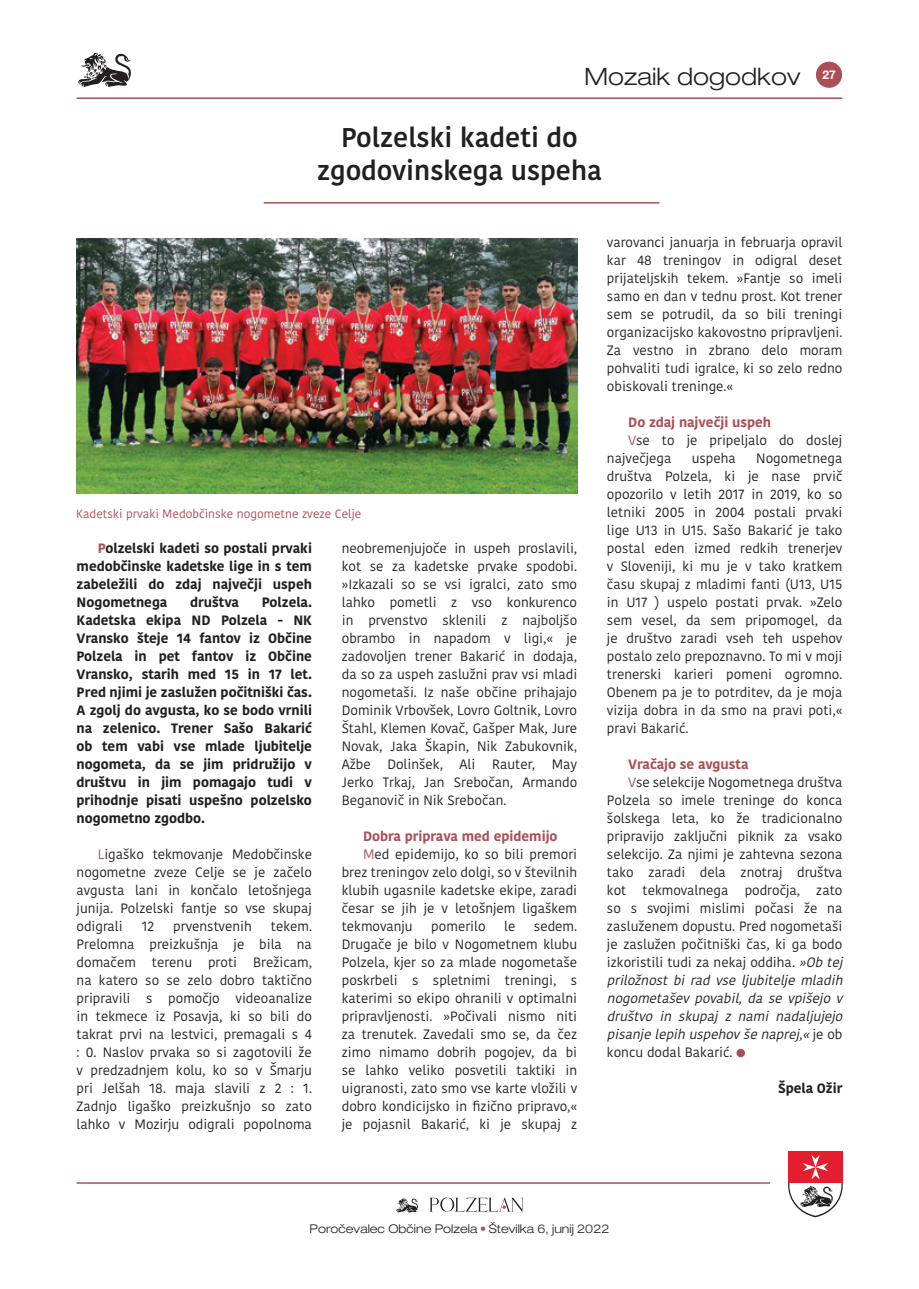
<style>
.page{position:relative;width:919px;height:1289px;background:#fff}
.page>*{position:absolute;margin:0;border:0;box-sizing:border-box;transform-origin:0 0}
.Naslovi{font:600 27px/32.4px "Kohinoor Bangla";color:#231f20;text-align:center}
.t1{font:300 expanded 24px "Helvetica Neue LT Pro";color:#231f20}
.Body_2-kolonsko_Uvod{font:13.5px/18px "Kohinoor Bangla";color:#231f20;text-align:justify}
.Body_2-kolonsko_Uvod-2{font:700 13.5px/18px "Kohinoor Bangla";color:#231f20;text-align:justify}
.Body_2-kolonsko_Uvod-3{font:700 13.5px "Kohinoor Bangla";color:#ab4f56}
.t2{font:300 expanded 12px "Helvetica Neue LT Pro";color:#231f20}
.Body_2-kolonsko_Uvod-4{font:12px "Kohinoor Bangla";color:#ab4f56}
.s1{color:#ab4f56}
.s2{font-style:italic}
.s3{font-weight:100;color:#ab4f56}
</style>
<div class="page">
<svg style="left:788px;top:1151px;width:54px;height:66px"></svg>
<svg style="left:396px;top:1198px;width:22px;height:14px"></svg>
<svg style="left:430px;top:1197px;width:93px;height:14px"></svg>
<hr style="left:77px;top:1182px;width:693px;height:1px;background:#ab4f56">
<div style="left:815px;top:62px;width:27px;height:26px;background:#ab4f56;border-radius:50%"></div>
<svg style="left:78px;top:53px;width:53px;height:34px"></svg>
<hr style="left:77px;top:97px;width:765px;height:2px;background:#ab4f56">
<hr style="left:264px;top:202px;width:395px;height:1px;background:#ab4f56">
<div style="left:736px;top:1048px;width:9px;height:9px;background:#ab4f56;border-radius:50%"></div>
<img style="left:77px;top:238px;width:500px;height:255px">
<p class="t1" style="left:584px;top:63px;width:253px">Mozaik dogodkov <sup>27</sup></p>
<p class="Naslovi" style="left:317px;top:121px;width:286px">Polzelski kadeti do zgodovinskega uspeha</p>
<p class="Body_2-kolonsko_Uvod-4" style="left:76px;top:504px;width:286px">Kadetski prvaki Medobčinske nogometne zveze Celje</p>
<p class="Body_2-kolonsko_Uvod" style="left:342px;top:539px;width:237px">neobremenjujoče in uspeh proslavili, kot se za kadetske prvake spodobi. »Izkazali so se vsi igralci, zato smo lahko pometli z vso konkurenco in prvenstvo sklenili z najboljšo obrambo in napadom v ligi,« je zadovoljen trener Bakarić in dodaja, da so za uspeh zaslužni prav vsi mladi nogometaši. Iz naše občine prihajajo Dominik Vrbovšek, Lovro Goltnik, Lovro Štahl, Klemen Kovač, Gašper Mak, Jure Novak, Jaka Škapin, Nik Zabukovnik, Ažbe Dolinšek, Ali Rauter, May Jerko Trkaj, Jan Srebočan, Armando Beganovič in Nik Srebočan.</p>
<p class="Body_2-kolonsko_Uvod-3" style="left:363px;top:824px;width:196px">Dobra priprava med epidemijo</p>
<p class="Body_2-kolonsko_Uvod" style="left:342px;top:845px;width:237px;text-indent:21px"><span class="s1">M</span>ed epidemijo, ko so bili premori brez treningov zelo dolgi, so v številnih klubih ugasnile kadetske ekipe, zaradi česar se jih je v letošnjem ligaškem tekmovanju</p>
<p class="Body_2-kolonsko_Uvod-2" style="left:77px;top:538px;width:237px;text-indent:21px"><span class="s1">P</span>olzelski kadeti so postali prvaki medobčinske kadetske lige in s tem zabeležili do zdaj največji uspeh Nogometnega</p>
<p class="Body_2-kolonsko_Uvod-2" style="left:190px;top:592px;width:50px">društva</p>
<p class="Body_2-kolonsko_Uvod-2" style="left:77px;top:592px;width:237px;text-indent:185px">Polzela.<br>Kadetska ekipa ND Polzela - NK Vransko šteje 14 fantov iz Občine Polzela in pet fantov iz Občine Vransko, starih med 15 in 17 let.<br>Pred njimi je zaslužen počitniški čas.<br>A zgolj do avgusta, ko se bodo vrnili na zelenico. Trener Sašo Bakarić ob tem vabi vse mlade ljubitelje nogometa, da se jim pridružijo v društvu in jim pomagajo tudi v prihodnje pisati uspešno polzelsko nogometno zgodbo.</p>
<p class="Body_2-kolonsko_Uvod" style="left:77px;top:845px;width:237px;text-indent:21px"><span class="s1">L</span>igaško tekmovanje Medobčinske nogometne zveze Celje se je začelo avgusta lani in končalo letošnjega junija. Polzelski fantje so vse skupaj odigrali</p>
<p class="Body_2-kolonsko_Uvod" style="left:431px;top:917px;width:56px">pomerilo</p>
<p class="Body_2-kolonsko_Uvod" style="left:504px;top:917px;width:13px">le</p>
<p class="Body_2-kolonsko_Uvod" style="left:142px;top:917px;width:14px">12</p>
<p class="Body_2-kolonsko_Uvod" style="left:173px;top:917px;width:80px">prvenstvenih</p>
<p class="Body_2-kolonsko_Uvod" style="left:342px;top:917px;width:237px;text-indent:192px">sedem.<br>Drugače je bilo v Nogometnem klubu Polzela, kjer so za mlade nogometaše poskrbeli s spletnimi treningi, s katerimi so ekipo ohranili v optimalni pripravljenosti. »Počivali nismo niti za trenutek. Zavedali smo se, da čez zimo nimamo dobrih pogojev, da bi se lahko veliko posvetili taktiki in uigranosti, zato smo vse karte vložili v dobro kondicijsko in fizično pripravo,« je pojasnil Bakarić, ki je skupaj z</p>
<p class="Body_2-kolonsko_Uvod" style="left:77px;top:917px;width:237px;text-indent:194px">tekem.<br>Prelomna preizkušnja je bila na domačem terenu proti Brežicam, na katero so se zelo dobro taktično pripravili s pomočjo videoanalize in tekmece iz Posavja, ki so bili do takrat prvi na lestvici, premagali s 4 : 0. Naslov prvaka so si zagotovili že v predzadnjem kolu, ko so v Šmarju pri Jelšah 18. maja slavili z 2 : 1.<br>Zadnjo ligaško preizkušnjo so zato lahko v Mozirju odigrali popolnoma</p>
<p class="Body_2-kolonsko_Uvod" style="left:607px;top:233px;width:237px">varovanci januarja in februarja opravil kar 48 treningov in odigral deset prijateljskih tekem. »Fantje so imeli samo en dan v tednu prost. Kot trener sem se potrudil, da so bili treningi organizacijsko kakovostno pripravljeni.<br>Za vestno in zbrano delo moram pohvaliti tudi igralce, ki so zelo redno obiskovali treninge.«</p>
<p class="Body_2-kolonsko_Uvod-3" style="left:628px;top:410px;width:144px">Do zdaj največji uspeh</p>
<p class="Body_2-kolonsko_Uvod" style="left:607px;top:431px;width:237px;text-indent:21px"><span class="s1">V</span>se to je pripeljalo do doslej največjega</p>
<p class="Body_2-kolonsko_Uvod" style="left:691px;top:449px;width:46px">uspeha</p>
<p class="Body_2-kolonsko_Uvod" style="left:607px;top:449px;width:237px;text-indent:149px">Nogometnega društva Polzela, ki je nase prvič opozorilo v letih 2017 in 2019, ko so letniki 2005 in 2004 postali prvaki lige U13 in U15. Sašo Bakarić je tako postal eden izmed redkih trenerjev v Sloveniji, ki mu je v tako kratkem času skupaj z mladimi fanti (U13, U15 in U17 ) uspelo postati prvak. »Zelo sem vesel, da sem pripomogel, da je društvo zaradi vseh teh uspehov postalo zelo prepoznavno. To mi v moji trenerski karieri pomeni ogromno.<br>Obenem pa je to potrditev, da je moja vizija dobra in da smo na pravi poti,« pravi Bakarić.</p>
<p class="Body_2-kolonsko_Uvod-3" style="left:628px;top:752px;width:122px">Vračajo se avgusta</p>
<p class="Body_2-kolonsko_Uvod" style="left:607px;top:773px;width:241px;text-align:left;text-indent:21px"><span class="s1">V</span>se selekcije Nogometnega društva Polzela so imele treninge do konca šolskega leta, ko že tradicionalno pripravijo zaključni piknik za vsako selekcijo. Za njimi je zahtevna sezona tako zaradi dela znotraj društva kot tekmovalnega področja, zato so s svojimi mislimi počasi že na zasluženem dopustu. Pred nogometaši je zaslužen počitniški čas, ki ga bodo izkoristili tudi za nekaj oddiha. <span class="s2">»Ob tej priložnost bi rad vse ljubitelje mladih nogometašev povabil, da se vpišejo v društvo in skupaj z nami nadaljujejo pisanje lepih uspehovše naprej,«</span>j e o b koncu dodal Bakarić.</p>
<p class="Body_2-kolonsko_Uvod-2" style="left:778px;top:1078px;width:66px">Špela Ožir</p>
<p class="t2" style="left:309px;top:1221px;width:301px">Poročevalec Občine Polzela <span class="s3">•</span> Številka 6, junij 2022</p>
</div>
